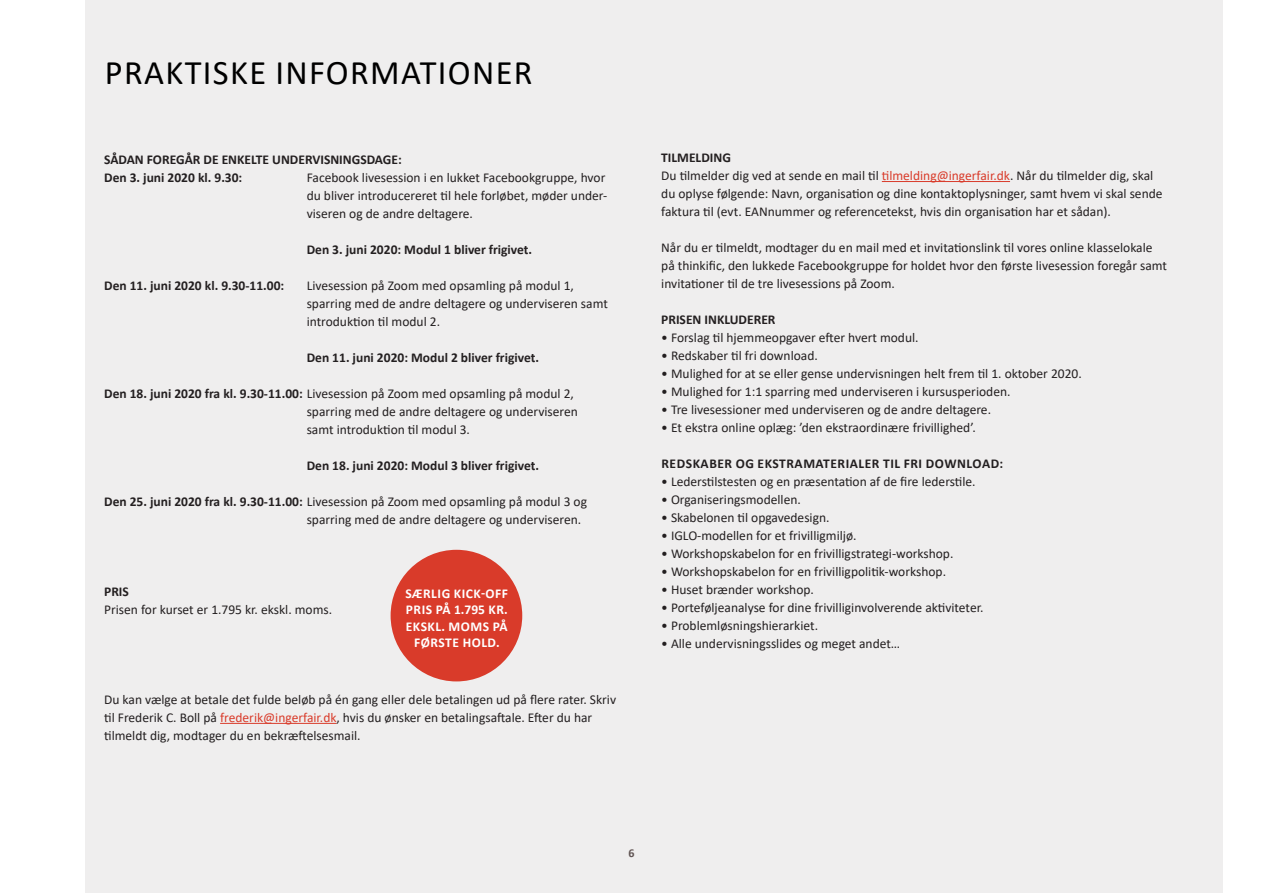
<style>
.page{position:relative;width:1263px;height:893px;background:#fff}
.page>*{position:absolute;margin:0;border:0;box-sizing:border-box;transform-origin:0 0}
.t1{font:34.5px "Calibri";letter-spacing:.04em;color:#000}
.t2{font:13.5px/18px "Calibri";color:#231f20}
.t3{font:700 13.5px "Calibri";color:#231f20}
.t4{font:700 13.5px/16.5px "Calibri";letter-spacing:.04em;color:#fff;text-align:center}
.t5{font:700 13.5px "Calibri";letter-spacing:.04em;color:#231f20}
.t6{font:700 12px "Calibri";color:#5f5352}
.s1{font-weight:700}
.s2{color:#d93b2a}
</style>
<div class="page">
<div style="left:85px;top:0;width:1137px;height:893px;background:#efeeee"></div>
<hr style="left:220px;top:723px;width:117px;height:1px;background:#d93b2a">
<hr style="left:882px;top:181px;width:128px;height:1px;background:#d93b2a">
<div style="left:391px;top:550px;width:131px;height:131px;background:#d93b2a;border-radius:50%"></div>
<p class="t1" style="left:105px;top:49px;width:429px">PRAKTISKE INFORMATIONER</p>
<p class="t3" style="left:104px;top:150px;width:299px">SÅDAN FOREGÅR DE ENKELTE UNDERVISNINGSDAGE:</p>
<p class="t3" style="left:104px;top:168px;width:140px">Den 3. juni 2020 kl. 9.30:</p>
<p class="t2" style="left:307px;top:168px;width:302px">Facebook livesession i en lukket Facebookgruppe, hvor du bliver introducereret til hele forløbet, møder under-</p>
<p class="t2" style="left:307px;top:204px;width:168px">viseren og de andre deltagere.</p>
<p class="t3" style="left:307px;top:240px;width:227px">Den 3. juni 2020: Modul 1 bliver frigivet.</p>
<p class="t3" style="left:104px;top:276px;width:182px">Den 11. juni 2020 kl. 9.30-11.00:</p>
<p class="t2" style="left:307px;top:276px;width:269px">Livesession på Zoom med opsamling på modul 1,</p>
<p class="t2" style="left:307px;top:294px;width:303px">sparring med de andre deltagere og underviseren samt introduktion til modul 2.</p>
<p class="t3" style="left:307px;top:348px;width:234px">Den 11. juni 2020: Modul 2 bliver frigivet.</p>
<p class="t2" style="left:104px;top:384px;width:471px"><span class="s1">Den 18. juni 2020 fra kl. 9.30-11.00:</span> Livesession på Zoom med opsamling på modul 2,</p>
<p class="t2" style="left:307px;top:402px;width:273px">sparring med de andre deltagere og underviseren</p>
<p class="t2" style="left:307px;top:420px;width:165px">samt introduktion til modul 3.</p>
<p class="t3" style="left:307px;top:456px;width:234px">Den 18. juni 2020: Modul 3 bliver frigivet.</p>
<p class="t2" style="left:104px;top:492px;width:484px"><span class="s1">Den 25. juni 2020 fra kl. 9.30-11.00:</span> Livesession på Zoom med opsamling på modul 3 og</p>
<p class="t2" style="left:307px;top:510px;width:276px">sparring med de andre deltagere og underviseren.</p>
<p class="t3" style="left:104px;top:582px;width:26px">PRIS</p>
<p class="t2" style="left:104px;top:600px;width:229px">Prisen for kurset er 1.795 kr. ekskl. moms.</p>
<p class="t4" style="left:405px;top:585px;width:104px">SÆRLIG KICK-OFF<br>PRIS PÅ 1.795 KR.<br>EKSKL. MOMS PÅ<br>FØRSTE HOLD.</p>
<p class="t2" style="left:104px;top:690px;width:513px">Du kan vælge at betale det fulde beløb på én gang eller dele betalingen ud på flere rater. Skriv til Frederik C. Boll på <span class="s2">frederik@ingerfair.dk</span>, hvis du ønsker en betalingsaftale. Efter du har tilmeldt dig, modtager du en bekræftelsesmail.</p>
<p class="t3" style="left:661px;top:148px;width:71px">TILMELDING</p>
<p class="t2" style="left:661px;top:166px;width:503px">Du tilmelder dig ved at sende en mail til <span class="s2">tilmelding@ingerfair.dk</span>. Når du tilmelder dig, skal du oplyse følgende: Navn, organisation og dine kontaktoplysninger, samt hvem vi skal sende faktura til (evt. EANnummer og referencetekst, hvis din organisation har et sådan).</p>
<p class="t2" style="left:661px;top:238px;width:507px">Når du er tilmeldt, modtager du en mail med et invitationslink til vores online klasselokale på thinkific, den lukkede Facebookgruppe for holdet hvor den første livesession foregår samt invitationer til de tre livesessions på Zoom.</p>
<p class="t3" style="left:661px;top:310px;width:116px">PRISEN INKLUDERER</p>
<p class="t2" style="left:661px;top:328px;width:259px">• Forslag til hjemmeopgaver efter hvert modul.</p>
<p class="t2" style="left:661px;top:346px;width:158px">• Redskaber til fri download.</p>
<p class="t2" style="left:661px;top:364px;width:422px">• Mulighed for at se eller gense undervisningen helt frem til 1. oktober 2020.</p>
<p class="t2" style="left:661px;top:382px;width:351px">• Mulighed for 1:1 sparring med underviseren i kursusperioden.</p>
<p class="t2" style="left:661px;top:400px;width:331px">• Tre livesessioner med underviseren og de andre deltagere.</p>
<p class="t2" style="left:661px;top:418px;width:316px">• Et ekstra online oplæg: ’den ekstraordinære frivillighed’.</p>
<p class="t5" style="left:661px;top:454px;width:343px">REDSKABER OG EKSTRAMATERIALER TIL FRI DOWNLOAD:</p>
<p class="t2" style="left:661px;top:472px;width:316px">• Lederstilstesten og en præsentation af de fire lederstile.</p>
<p class="t2" style="left:661px;top:490px;width:141px">• Organiseringsmodellen.</p>
<p class="t2" style="left:661px;top:508px;width:170px">• Skabelonen til opgavedesign.</p>
<p class="t2" style="left:661px;top:526px;width:197px">• IGLO-modellen for et frivilligmiljø.</p>
<p class="t2" style="left:661px;top:544px;width:294px">• Workshopskabelon for en frivilligstrategi-workshop.</p>
<p class="t2" style="left:661px;top:562px;width:286px">• Workshopskabelon for en frivilligpolitik-workshop.</p>
<p class="t2" style="left:661px;top:580px;width:154px">• Huset brænder workshop.</p>
<p class="t2" style="left:661px;top:598px;width:324px">• Porteføljeanalyse for dine frivilliginvolverende aktiviteter.</p>
<p class="t2" style="left:661px;top:616px;width:158px">• Problemløsningshierarkiet.</p>
<p class="t2" style="left:661px;top:634px;width:241px">• Alle undervisningsslides og meget andet…</p>
<p class="t6" style="left:628px;top:845px;width:8px">6</p>
</div>
